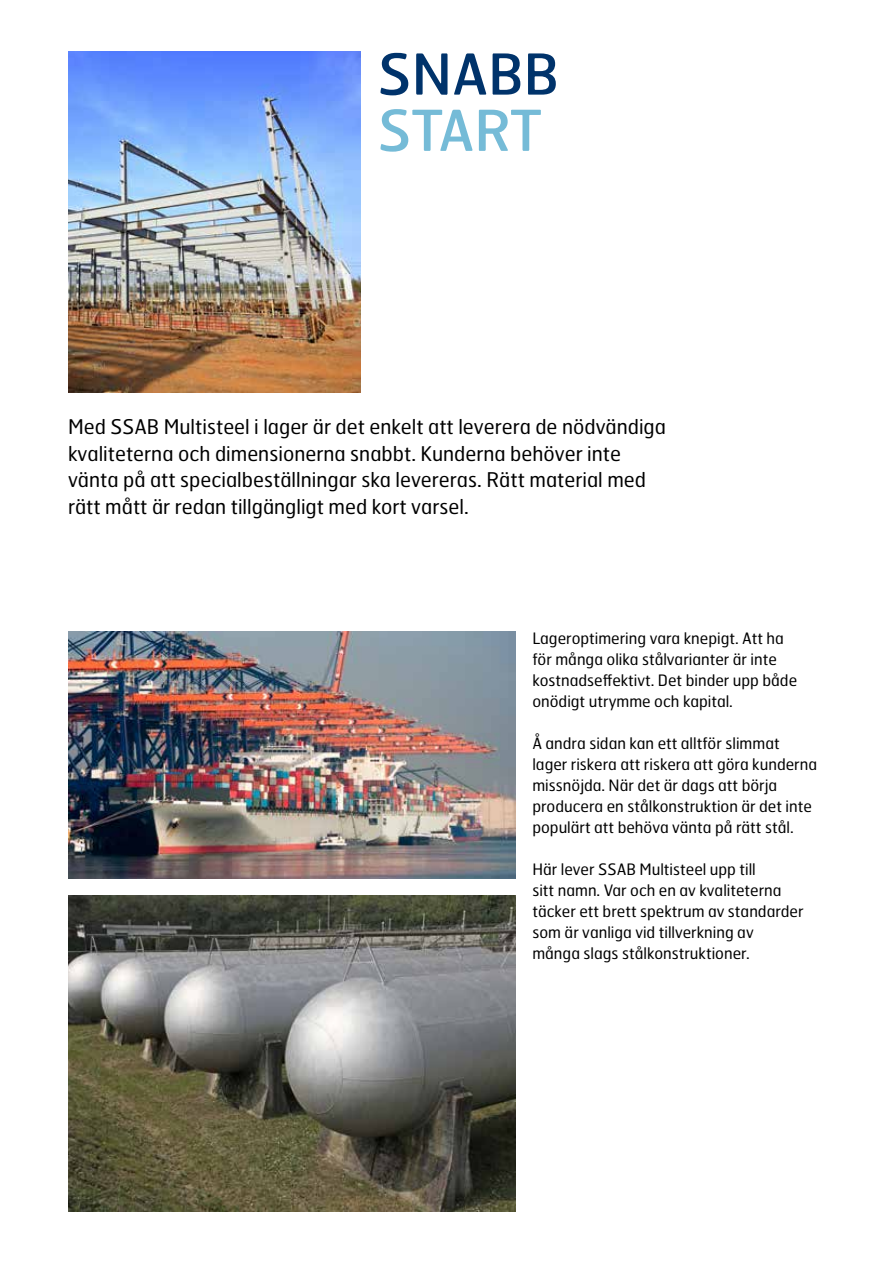
<style>
.page{position:relative;width:893px;height:1263px;background:#fff}
.page>*{position:absolute;margin:0;border:0;box-sizing:border-box;transform-origin:0 0}
.t1{font:56.25px "Hermes FB";color:#00336b}
.t2{font:56.25px "Hermes FB";letter-spacing:-.01em;color:#75bbd7}
.t3{font:20.25px/27px "Hermes FB";color:#000}
.t4{font:15.75px/21px "Hermes FB";color:#000}
</style>
<div class="page">
<img style="left:68px;top:631px;width:447px;height:247px">
<img style="left:68px;top:895px;width:447px;height:317px">
<img style="left:68px;top:51px;width:293px;height:341px">
<h1 class="t1" style="left:378px;top:38px;width:183px">SNABB</h1>
<h1 class="t2" style="left:378px;top:94px;width:165px">START</h1>
<p class="t3" style="left:68px;top:412px;width:599px">Med SSAB Multisteel i lager är det enkelt att leverera de nödvändiga kvaliteterna och dimensionerna snabbt. Kunderna behöver inte vänta på att specialbeställningar ska levereras. Rätt material med rätt mått är redan tillgängligt med kort varsel.</p>
<p class="t4" style="left:532px;top:627px;width:266px">Lageroptimering vara knepigt. Att ha för många olika stålvarianter är inte kostnadseffektivt. Det binder upp både onödigt utrymme och kapital.</p>
<p class="t4" style="left:532px;top:732px;width:286px">Å andra sidan kan ett alltför slimmat lager riskera att riskera att göra kunderna missnöjda. När det är dags att börja producera en stålkonstruktion är det inte populärt att behöva vänta på rätt stål.</p>
<p class="t4" style="left:532px;top:858px;width:273px">Här lever SSAB Multisteel upp till<br>sitt namn. Var och en av kvaliteterna täcker ett brett spektrum av standarder som är vanliga vid tillverkning av många slags stålkonstruktioner.</p>
</div>
